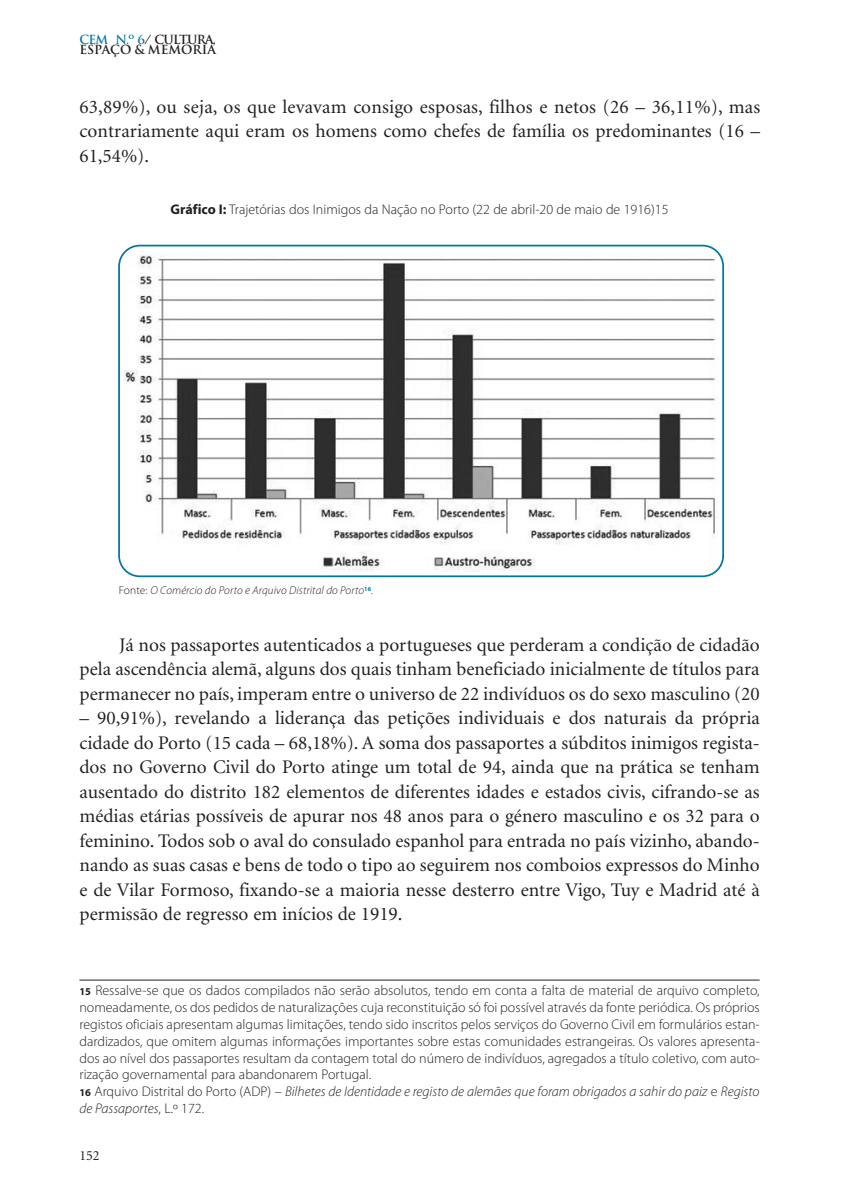
<style>
.page{position:relative;width:844px;height:1191px;background:#fff}
.page>*{position:absolute;margin:0;border:0;box-sizing:border-box;transform-origin:0 0}
.t1{font:19.25px/24.5px "Minion";color:#231f20;text-align:justify}
.t2{font:300 14px/16.8px "Myriad Pro";color:#231f20}
.t3{font:14px "Minion";color:#231f20}
.t4{font:700 12.25px/10.5px "Trajan";color:#231f20}
.t5{font:italic 300 11.38px "Myriad Pro";letter-spacing:.01em;color:#231f20}
.s1{color:#0077a0}
.s2{font-family:"Myriad";font-weight:700}
.s3{font-style:normal}
.s4{font-family:"Myriad";font-weight:700;font-size:10.5px}
.s5{font-style:italic}
</style>
<div class="page">
<hr style="left:79px;top:979px;width:680px;height:1px;background:#231f20">
<svg style="left:118px;top:245px;width:605px;height:332px"></svg>
<p class="t4" style="left:79px;top:34px;width:138px"><span class="s1">CEM N.º 6</span>/ CULTURA,<br>ESPAÇO &amp; MEMÓRIA</p>
<p class="t1" style="left:79px;top:96px;width:682px">63,89%), ou seja, os que levavam consigo esposas, filhos e netos (26 – 36,11%), mas contrariamente aqui eram os homens como chefes de família os predominantes (16 – 61,54%).</p>
<p class="t2" style="left:170px;top:202px;width:499px"><span class="s2">Gráfico I:</span> Trajetórias dos Inimigos da Nação no Porto (22 de abril-20 de maio de 1916)15</p>
<p class="t5" style="left:119px;top:586px;width:255px"><span class="s3">Fonte:</span> O Comércio do Porto e Arquivo Distrital do Porto<sup>16</sup>.</p>
<p class="t1" style="left:79px;top:634px;width:681px;text-indent:40px">Já nos passaportes autenticados a portugueses que perderam a condição de cidadão pela ascendência alemã, alguns dos quais tinham beneficiado inicialmente de títulos para permanecer no país, imperam entre o universo de 22 indivíduos os do sexo masculino (20</p>
<p class="t1" style="left:79px;top:707px;width:681px">– 90,91%), revelando a liderança das petições individuais e dos naturais da própria cidade do Porto (15 cada – 68,18%). A soma dos passaportes a súbditos inimigos regista&shy;dos no Governo Civil do Porto atinge um total de 94, ainda que na prática se tenham ausentado do distrito 182 elementos de diferentes idades e estados civis, cifrando-se as médias etárias possíveis de apurar nos 48 anos para o género masculino e os 32 para o feminino. Todos sob o aval do consulado espanhol para entrada no país vizinho, abando&shy;nando as suas casas e bens de todo o tipo ao seguirem nos comboios expressos do Minho e de Vilar Formoso, fixando-se a maioria nesse desterro entre Vigo, Tuy e Madrid até à permissão de regresso em inícios de 1919.</p>
<p class="t2" style="left:79px;top:983px;width:681px"><span class="s4">15</span> Ressalve-se que os dados compilados não serão absolutos, tendo em conta a falta de material de arquivo completo, nomeadamente, os dos pedidos de naturalizações cuja reconstituição só foi possível através da fonte periódica. Os próprios registos oficiais apresentam algumas limitações, tendo sido inscritos pelos serviços do Governo Civil em formulários estan&shy;dardizados, que omitem algumas informações importantes sobre estas comunidades estrangeiras. Os valores apresenta&shy;dos ao nível dos passaportes resultam da contagem total do número de indivíduos, agregados a título coletivo, com auto&shy;rização governamental para abandonarem Portugal.<br><span class="s4">16</span> Arquivo Distrital do Porto (ADP) – <span class="s5">Bilhetes de Identidade e registo de alemães que foram obrigados a sahir do paiz</span> e <span class="s5">Registo de Passaportes</span>, L.º 172.</p>
<p class="t3" style="left:79px;top:1149px;width:22px">152</p>
</div>
